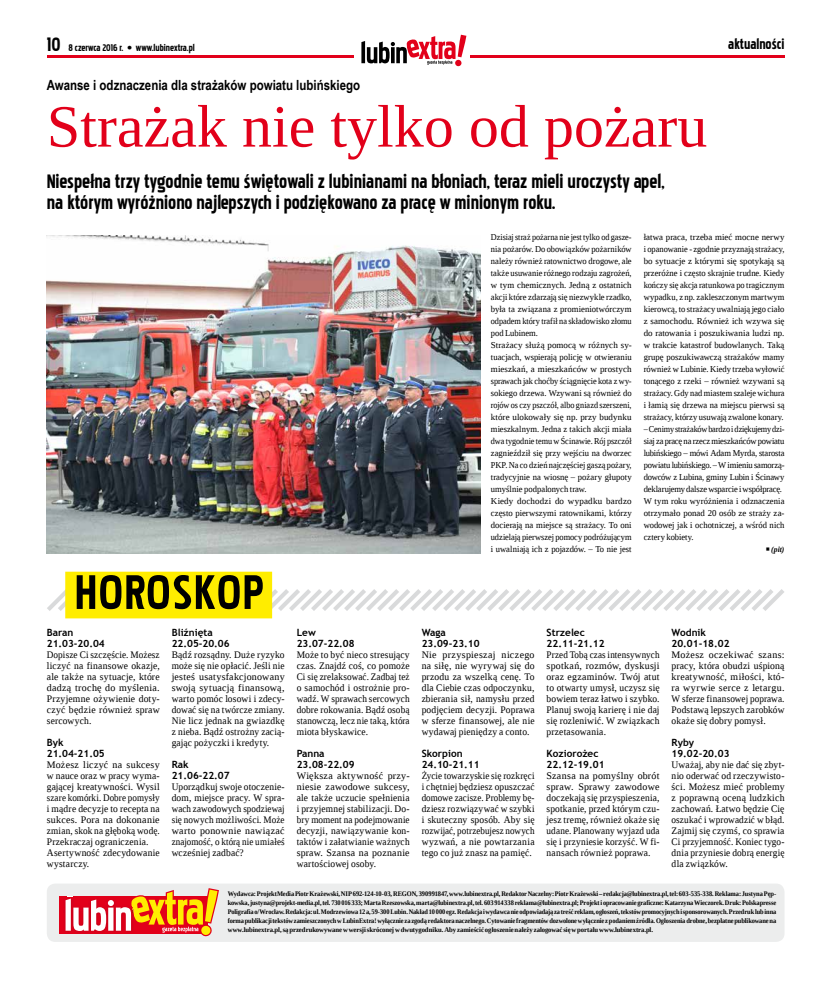
<style>
.page{position:relative;width:820px;height:993px;background:#fff}
.page>*{position:absolute;margin:0;border:0;box-sizing:border-box;transform-origin:0 0}
.t1{font:60px "Tinos";color:#e2001a}
.t2{font:60px "Pakenham";letter-spacing:.02em;color:#000}
.t3{font:24px/21px "Pakenham";color:#000}
.t4{font:18px "Pakenham";color:#000}
.t5{font:700 14px "Arial Narrow";color:#000}
.t6{font:12px "Pakenham";color:#000}
.t7{font:10px/11px "Tinos";letter-spacing:.015em;color:#000;text-align:justify}
.t8{font:10px/11px "Tinos";letter-spacing:.015em;color:#000;text-align:justify;scale:.95 1}
.t9{font:10px/11px "Tinos";letter-spacing:.015em;color:#000;text-align:justify;scale:.91 1}
.t10{font:700 10px/11px "Trebuchet MS";color:#000}
.t11{font:10px/11px "Tinos";letter-spacing:.015em;color:#000;text-align:justify;scale:.94 1}
.t12{font:10px/11px "Tinos";letter-spacing:.015em;color:#000;text-align:justify;scale:.93 1}
.t13{font:9px/12px "Tinos";color:#000;scale:.91 1}
.t14{font:9px/12px "Tinos";color:#000;text-align:justify}
.t15{font:italic 700 8px "Tinos";color:#000;scale:.95 1}
.t16{font:700 7px/9px "Tinos";letter-spacing:-.005em;color:#000;text-align:justify;scale:.92 1}
.s1{font-size:24px}
</style>
<div class="page">
<svg style="left:361px;top:35px;width:105px;height:31px"></svg>
<hr style="left:47px;top:55px;width:306px;height:2px;background:#e2001a">
<hr style="left:469px;top:55px;width:315px;height:2px;background:#e2001a">
<svg style="left:47px;top:584px;width:737px;height:31px"></svg>
<div style="left:47px;top:883px;width:737px;height:58px;background:#eceded;border-radius:9px"></div>
<div style="left:60px;top:896px;width:148px;height:37px;background:#e2001a"></div>
<svg style="left:63px;top:888px;width:156px;height:48px"></svg>
<div style="left:65px;top:571px;width:207px;height:47px;background:#ffed00"></div>
<img style="left:47px;top:235px;width:433px;height:318px">
<h3 class="t6" style="left:47px;top:42px;width:149px"><span class="s1">10</span> 8 czerwca 2016 r. • www.lubinextra.pl</h3>
<h3 class="t5" style="left:47px;top:74px;width:315px">Awanse i odznaczenia dla strażaków powiatu lubińskiego</h3>
<h1 class="t1" style="left:47px;top:88px;width:661px">Strażak nie tylko od pożaru</h1>
<h2 class="t3" style="left:47px;top:171px;width:619px">Niespełna trzy tygodnie temu świętowali z lubinianami na błoniach, teraz mieli uroczysty apel, na którym wyróżniono najlepszych i podziękowano za pracę w minionym roku.</h2>
<h3 class="t4" style="left:728px;top:35px;width:58px">aktualności</h3>
<h1 class="t2" style="left:75px;top:565px;width:190px">HOROSKOP</h1>
<p class="t13" style="left:490px;top:231px;width:156px">Dzisiaj straż pożarna nie jest tylko od gasze&shy;nia pożarów. Do obowiązków pożarników należy również ratownictwo drogowe, ale także usuwanie różnego rodzaju zagrożeń, w tym chemicznych. Jedną z ostatnich akcji które zdarzają się niezwykle rzadko, była ta związana z promieniotwórczym odpadem który trafił na składowisko złomu pod Lubinem.<br>Strażacy służą pomocą w różnych sy&shy;tuacjach, wspierają policję w otwieraniu mieszkań, a mieszkańców w prostych sprawach jak choćby ściągnięcie kota z wy&shy;sokiego drzewa. Wzywani są również do rojów os czy pszczół, albo gniazd szerszeni, które ulokowały się np. przy budynku mieszkalnym. Jedna z takich akcji miała dwa tygodnie temu w Ścinawie. Rój pszczół zagnieździł się przy wejściu na dworzec PKP. Na co dzień najczęściej gaszą pożary, tradycyjnie na wiosnę – pożary głupoty umyślnie podpalonych traw.<br>Kiedy dochodzi do wypadku bardzo często pierwszymi ratownikami, którzy docierają na miejsce są strażacy. To oni udzielają pierwszej pomocy podróżującym i uwalniają ich z pojazdów. – To nie jest</p>
<p class="t14" style="left:643px;top:231px;width:142px">łatwa praca, trzeba mieć mocne nerwy i opanowanie - zgodnie przyznają strażacy, bo sytuacje z którymi się spotykają są przeróżne i często skrajnie trudne. Kiedy kończy się akcja ratunkowa po tragicznym wypadku, z np. zakleszczonym martwym kierowcą, to strażacy uwalniają jego ciało z samochodu. Również ich wzywa się do ratowania i poszukiwania ludzi np. w trakcie katastrof budowlanych. Taką grupę poszukiwawczą strażaków mamy również w Lubinie. Kiedy trzeba wyłowić tonącego z rzeki – również wzywani są strażacy. Gdy nad miastem szaleje wichura i łamią się drzewa na miejscu pierwsi są strażacy, którzy usuwają zwalone konary.</p>
<p class="t13" style="left:643px;top:423px;width:156px">– Cenimy strażaków bardzo i dziękujemy dzi&shy;siaj za pracę na rzecz mieszkańców powiatu lubińskiego – mówi Adam Myrda, starosta powiatu lubińskiego. – W imieniu samorzą&shy;dowców z Lubina, gminy Lubin i Ścinawy deklarujemy dalsze wsparcie i współpracę.<br>W tym roku wyróżnienia i odznaczenia otrzymało ponad 20 osób ze straży za&shy;wodowej jak i ochotniczej, a wśród nich cztery kobiety.</p>
<p class="t15" style="left:771px;top:544px;width:15px">(pit)</p>
<p class="t10" style="left:47px;top:626px;width:59px">Baran<br>21.03-20.04</p>
<p class="t12" style="left:47px;top:648px;width:123px">Dopisze Ci szczęście. Możesz liczyć na finansowe okazje, ale także na sytuacje, które dadzą trochę do myślenia.<br>Przyjemne ożywienie doty&shy;czyć będzie również spraw sercowych.</p>
<p class="t10" style="left:47px;top:736px;width:59px">Byk<br>21.04-21.05</p>
<p class="t7" style="left:47px;top:758px;width:114px;text-align:left">Możesz liczyć na sukcesy w nauce oraz w pracy wyma&shy;gającej kreatywności. Wysil szare komórki. Dobre pomysły i mądre decyzje to recepta na sukces. Pora na dokonanie zmian, skok na głęboką wodę.<br>Przekraczaj ograniczenia.<br>Asertywność zdecydowanie wystarczy.</p>
<p class="t10" style="left:172px;top:626px;width:59px">Bliźnięta<br>22.05-20.06</p>
<p class="t8" style="left:172px;top:648px;width:120px">Bądź rozsądny. Duże ryzyko może się nie opłacić. Jeśli nie jesteś usatysfakcjonowany swoją sytuacją finansową, warto pomóc losowi i zdecy&shy;dować się na twórcze zmiany.<br>Nie licz jednak na gwiazdkę z nieba. Bądź ostrożny zacią&shy;gając pożyczki i kredyty.</p>
<p class="t10" style="left:172px;top:758px;width:59px">Rak<br>21.06-22.07</p>
<p class="t11" style="left:172px;top:780px;width:122px">Uporządkuj swoje otoczenie&shy;dom, miejsce pracy. W spra&shy;wach zawodowych spodziewaj się nowych możliwości. Może warto ponownie nawiązać znajomość, o którą nie umiałeś wcześniej zadbać?</p>
<p class="t10" style="left:671px;top:626px;width:59px">Wodnik<br>20.01-18.02</p>
<p class="t7" style="left:671px;top:648px;width:114px">Możesz oczekiwać szans: pracy, która obudzi uśpioną kreatywność, miłości, któ&shy;ra wyrwie serce z letargu.<br>W sferze finansowej poprawa.<br>Podstawą lepszych zarobków okaże się dobry pomysł.</p>
<p class="t10" style="left:671px;top:736px;width:59px">Ryby<br>19.02-20.03</p>
<p class="t8" style="left:671px;top:758px;width:120px">Uważaj, aby nie dać się zbyt&shy;nio oderwać od rzeczywisto&shy;ści. Możesz mieć problemy z poprawną oceną ludzkich zachowań. Łatwo będzie Cię oszukać i wprowadzić w błąd.<br>Zajmij się czymś, co sprawia Ci przyjemność. Koniec tygo&shy;dnia przyniesie dobrą energię dla związków.</p>
<p class="t16" style="left:228px;top:888px;width:597px">Wydawca: ProjektMedia Piotr Krażewski, NIP 692-124-10-03, REGON, 390991847, www.lubinextra.pl, Redaktor Naczelny: Piotr Krażewski – redakcja@lubinextra.pl, tel: 603-535-338. Reklama: Justyna Pęp&shy;kowska, justyna@projekt-media.pl, tel. 730 016 333; Marta Rzeszowska, marta@lubinextra.pl, tel. 603 914 338 reklama@lubinextra.pl; Projekt i opracowanie graficzne: Katarzyna Wieczorek. Druk: Polskapresse Poligrafia o/Wrocław. Redakcja: ul. Modrzewiowa 12 a, 59-300 Lubin. Nakład 10 000 egz. Redakcja iwydawca nie odpowiadają za treść reklam, ogłoszeń, tekstów promocyjnych isponsorowanych. Przedruk lub inna forma publikacji tekstów zamieszczonych wLubinExtra! wyłącznie za zgodą redaktora naczelnego. Cytowanie fragmentów dozwolone wyłącznie zpodaniem źródła. Ogłoszenia drobne, bezpłatne publikowane na www.lubinextra.pl, są przedrukowywane wwersji skróconej wdwutygodniku. Aby zamieścić ogłoszenie należy zalogować się wportalu www.lubinextra.pl.</p>
<p class="t10" style="left:546px;top:626px;width:59px">Strzelec<br>22.11-21.12</p>
<p class="t9" style="left:546px;top:648px;width:126px">Przed Tobą czas intensywnych spotkań, rozmów, dyskusji oraz egzaminów. Twój atut to otwarty umysł, uczysz się bowiem teraz łatwo i szybko.<br>Planuj swoją karierę i nie daj się rozleniwić. W związkach przetasowania.</p>
<p class="t10" style="left:546px;top:747px;width:59px">Koziorożec<br>22.12-19.01</p>
<p class="t7" style="left:546px;top:769px;width:114px">Szansa na pomyślny obrót spraw. Sprawy zawodowe doczekają się przyspieszenia, spotkanie, przed którym czu&shy;jesz tremę, również okaże się udane. Planowany wyjazd uda się i przyniesie korzyść. W fi&shy;nansach również poprawa.</p>
<p class="t10" style="left:296px;top:626px;width:59px">Lew<br>23.07-22.08</p>
<p class="t8" style="left:296px;top:648px;width:120px">Może to być nieco stresujący czas. Znajdź coś, co pomoże Ci się zrelaksować. Zadbaj też o samochód i ostrożnie pro&shy;wadź. W sprawach sercowych dobre rokowania. Bądź osobą stanowczą, lecz nie taką, która miota błyskawice.</p>
<p class="t10" style="left:296px;top:747px;width:59px">Panna<br>23.08-22.09</p>
<p class="t7" style="left:296px;top:769px;width:114px">Większa aktywność przy&shy;niesie zawodowe sukcesy, ale także uczucie spełnienia i przyjemnej stabilizacji. Do&shy;bry moment na podejmowanie decyzji, nawiązywanie kon&shy;taktów i załatwianie ważnych spraw. Szansa na poznanie wartościowej osoby.</p>
<p class="t10" style="left:421px;top:626px;width:59px">Waga<br>23.09-23.10</p>
<p class="t7" style="left:421px;top:648px;width:114px">Nie przyspieszaj niczego na siłę, nie wyrywaj się do przodu za wszelką cenę. To dla Ciebie czas odpoczynku, zbierania sił, namysłu przed podjęciem decyzji. Poprawa w sferze finansowej, ale nie wydawaj pieniędzy a conto.</p>
<p class="t10" style="left:421px;top:747px;width:59px">Skorpion<br>24.10-21.11</p>
<p class="t9" style="left:421px;top:769px;width:126px">Życie towarzyskie się rozkręci i chętniej będziesz opuszczać domowe zacisze. Problemy bę&shy;dziesz rozwiązywać w szybki i skuteczny sposób. Aby się rozwijać, potrzebujesz nowych wyzwań, a nie powtarzania tego co już znasz na pamięć.</p>
</div>
